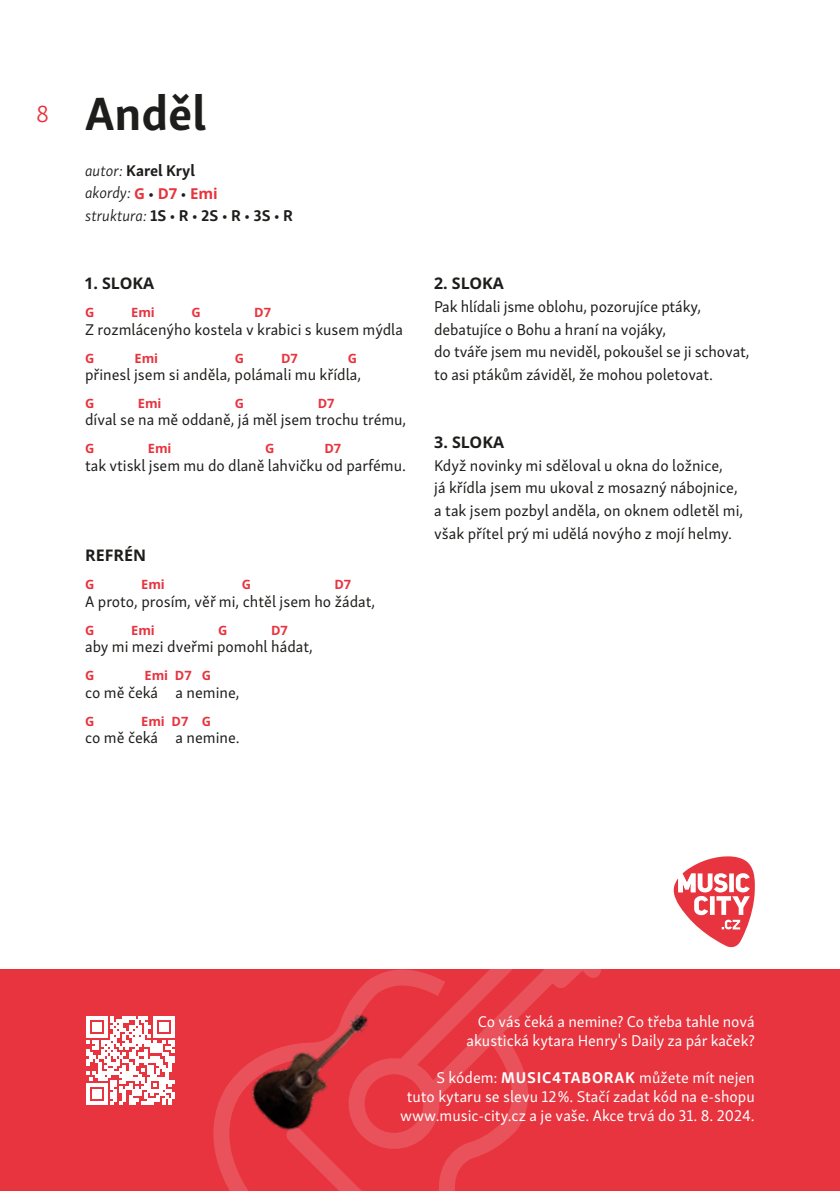
<style>
.page{position:relative;width:840px;height:1191px;background:#fff}
.page>*{position:absolute;margin:0;border:0;box-sizing:border-box;transform-origin:0 0}
.t1{font:700 48px "Skolar Sans Latn";color:#1d1d1b}
.t2{font:300 24px "Skolar Sans Latn";color:#e7343f}
.t3{font:16px/22.6px "Skolar Sans Latn";color:#1d1d1b}
.t4{font:16px/19.2px "Skolar Sans Latn";color:#fff;text-align:right}
.t5{font:700 16px/22.6px "Skolar Sans Latn";color:#1d1d1b}
.t6{font:700 16px "Noto Sans";color:#1d1d1b}
.t7{font:700 12.8px "Noto Sans";color:#e7343f}
.s1{font-weight:300;font-style:italic}
.s2{font-family:"Noto Sans";font-size:15px;color:#e7343f}
.s3{font-weight:700}
</style>
<div class="page">
<div style="left:0;top:969px;width:839px;height:222px;background:#e7343f"></div>
<svg style="left:213px;top:1073px;width:275px;height:118px"></svg>
<svg style="left:272px;top:1143px;width:113px;height:48px"></svg>
<svg style="left:330px;top:969px;width:271px;height:183px"></svg>
<svg style="left:673px;top:856px;width:81px;height:91px"></svg>
<img style="left:238px;top:989px;width:155px;height:154px">
<svg style="left:86px;top:1016px;width:89px;height:89px"></svg>
<h2 class="t2" style="left:36px;top:96px;width:14px">8</h2>
<h1 class="t1" style="left:85px;top:75px;width:123px">Anděl</h1>
<p class="t5" style="left:85px;top:158px;width:209px"><span class="s1">autor:</span> Karel Kryl<br><span class="s1">akordy:</span> <span class="s2">G</span> • <span class="s2">D7</span> • <span class="s2">Emi<br></span><span class="s1">struktura:</span> 1S • R • 2S • R • 3S • R</p>
<p class="t6" style="left:85px;top:272px;width:70px">1. SLOKA</p>
<p class="t7" style="left:85px;top:303px;width:11px">G</p>
<p class="t7" style="left:131px;top:303px;width:25px">Emi</p>
<p class="t7" style="left:191px;top:303px;width:11px">G</p>
<p class="t7" style="left:254px;top:303px;width:18px">D7</p>
<p class="t3" style="left:85px;top:316px;width:319px">Z rozmlácenýho kostela v krabici s kusem mýdla</p>
<p class="t7" style="left:85px;top:349px;width:11px">G</p>
<p class="t7" style="left:134px;top:349px;width:25px">Emi</p>
<p class="t7" style="left:235px;top:349px;width:11px">G</p>
<p class="t7" style="left:281px;top:349px;width:18px">D7</p>
<p class="t7" style="left:348px;top:349px;width:11px">G</p>
<p class="t3" style="left:85px;top:362px;width:277px">přinesl jsem si anděla, polámali mu křídla,</p>
<p class="t7" style="left:85px;top:394px;width:11px">G</p>
<p class="t7" style="left:138px;top:394px;width:25px">Emi</p>
<p class="t7" style="left:235px;top:394px;width:11px">G</p>
<p class="t7" style="left:317px;top:394px;width:18px">D7</p>
<p class="t3" style="left:85px;top:407px;width:322px">díval se na mě oddaně, já měl jsem trochu trému,</p>
<p class="t7" style="left:85px;top:440px;width:11px">G</p>
<p class="t7" style="left:148px;top:440px;width:25px">Emi</p>
<p class="t7" style="left:265px;top:440px;width:11px">G</p>
<p class="t7" style="left:324px;top:440px;width:18px">D7</p>
<p class="t3" style="left:85px;top:453px;width:322px">tak vtiskl jsem mu do dlaně lahvičku od parfému.</p>
<p class="t6" style="left:85px;top:544px;width:62px">REFRÉN</p>
<p class="t7" style="left:85px;top:576px;width:11px">G</p>
<p class="t7" style="left:141px;top:576px;width:25px">Emi</p>
<p class="t7" style="left:241px;top:576px;width:11px">G</p>
<p class="t7" style="left:334px;top:576px;width:18px">D7</p>
<p class="t3" style="left:85px;top:589px;width:291px">A proto, prosím, věř mi, chtěl jsem ho žádat,</p>
<p class="t7" style="left:85px;top:621px;width:11px">G</p>
<p class="t7" style="left:131px;top:621px;width:25px">Emi</p>
<p class="t7" style="left:218px;top:621px;width:11px">G</p>
<p class="t7" style="left:271px;top:621px;width:18px">D7</p>
<p class="t3" style="left:85px;top:634px;width:229px">aby mi mezi dveřmi pomohl hádat,</p>
<p class="t7" style="left:85px;top:666px;width:11px">G</p>
<p class="t7" style="left:144px;top:666px;width:68px">Emi D7 G</p>
<p class="t3" style="left:85px;top:679px;width:156px">co mě čeká a nemine,</p>
<p class="t7" style="left:85px;top:712px;width:11px">G</p>
<p class="t7" style="left:141px;top:712px;width:71px">Emi D7 G</p>
<p class="t3" style="left:85px;top:725px;width:156px">co mě čeká a nemine.</p>
<p class="t6" style="left:434px;top:272px;width:71px">2. SLOKA</p>
<p class="t3" style="left:434px;top:294px;width:317px">Pak hlídali jsme oblohu, pozorujíce ptáky, debatujíce o Bohu a hraní na vojáky,<br>do tváře jsem mu neviděl, pokoušel se ji schovat, to asi ptákům záviděl, že mohou poletovat.</p>
<p class="t6" style="left:434px;top:431px;width:71px">3. SLOKA</p>
<p class="t3" style="left:434px;top:453px;width:310px">Když novinky mi sděloval u okna do ložnice,<br>já křídla jsem mu ukoval z mosazný nábojnice, a tak jsem pozbyl anděla, on oknem odletěl mi, však přítel prý mi udělá novýho z mojí helmy.</p>
<p class="t4" style="left:466px;top:1010px;width:289px">Co vás čeká a nemine? Co třeba tahle nová akustická kytara Henry's Daily za pár kaček?</p>
<p class="t4" style="left:400px;top:1066px;width:356px">S kódem: <span class="s3">MUSIC4TABORAK</span> můžete mít nejen<br>tuto kytaru se slevu 12 %. Stačí zadat kód na e-shopu www.music-city.cz a je vaše. Akce trvá do 31. 8. 2024.</p>
</div>
